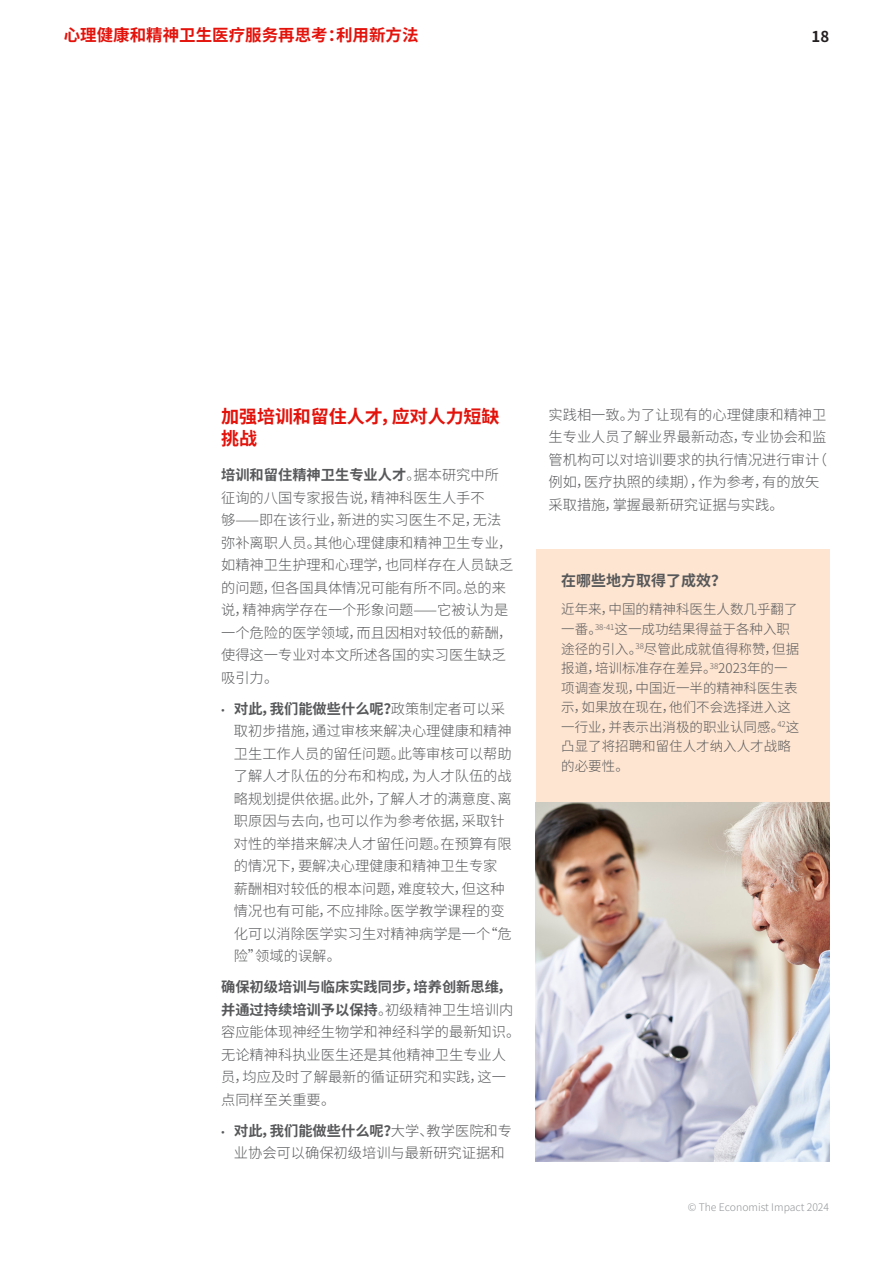
<style>
.page{position:relative;width:893px;height:1263px;background:#fff}
.page>*{position:absolute;margin:0;border:0;box-sizing:border-box;transform-origin:0 0}
._2__Page_subheader{font:700 18px/22.5px "Noto Sans CJ Ksc";color:#e3120b}
.t1{font:700 16.5px "Noto Sans CJ Ksc";color:#e3120b}
.t2{font:700 15px "Noto Sans CJ Ksc";color:#57585a}
.t3{font:700 15px "Noto Sans CJ Ksc";color:#231f20}
._5__Bullet{font:300 14.25px/22.5px "Noto Sans CJ Ksc";color:#57585a}
._4__Body_text{font:300 13.5px/19.5px "Noto Sans CJ Ksc";color:#57585a}
.t4{font:300 10.5px "Noto Sans CJ Ksc";color:#939598}
.s1{font-weight:700}
.s2{font-family:"Econ Sans Bol";font-weight:400}
</style>
<div class="page">
<div style="left:536px;top:549px;width:293px;height:256px;background:#fee5d1"></div>
<img style="left:536px;top:802px;width:293px;height:360px">
<p class="t1" style="left:64px;top:26px;width:356px">心理健康和精神卫生医疗服务再思考：利用新方法</p>
<p class="t3" style="left:811px;top:28px;width:19px">18</p>
<p class="_2__Page_subheader" style="left:221px;top:405px;width:280px">加强培训和留住人才，应对人力短缺挑战</p>
<p class="_5__Bullet" style="left:221px;top:464px;width:294px"><span class="s1">培训和留住精神卫生专业人才</span>。据本研究中所征询的八国专家报告说，精神科医生人手不够——即在该行业，新进的实习医生不足，无法弥补离职人员。其他心理健康和精神卫生专业，如精神卫生护理和心理学，也同样存在人员缺乏的问题，但各国具体情况可能有所不同。总的来说，精神病学存在一个形象问题——它被认为是一个危险的医学领域，而且因相对较低的薪酬，使得这一专业对本文所述各国的实习医生缺乏吸引力。</p>
<p class="_5__Bullet" style="left:234px;top:698px;width:279px;text-indent:-13px"><span class="s2">·</span> <span class="s1">对此，我们能做些什么呢？</span>政策制定者可以采取初步措施，通过审核来解决心理健康和精神卫生工作人员的留任问题。此等审核可以帮助了解人才队伍的分布和构成，为人才队伍的战略规划提供依据。此外，了解人才的满意度、离职原因与去向，也可以作为参考依据，采取针对性的举措来解决人才留任问题。在预算有限的情况下，要解决心理健康和精神卫生专家薪酬相对较低的根本问题，难度较大，但这种情况也有可能，不应排除。医学教学课程的变化可以消除医学实习生对精神病学是一个“危险”领域的误解。</p>
<p class="_5__Bullet" style="left:221px;top:976px;width:301px"><span class="s1">确保初级培训与临床实践同步，培养创新思维，并通过持续培训予以保持</span>。初级精神卫生培训内容应能体现神经生物学和神经科学的最新知识。无论精神科执业医生还是其他精神卫生专业人员，均应及时了解最新的循证研究和实践，这一点同样至关重要。</p>
<p class="_5__Bullet" style="left:221px;top:1120px;width:292px;text-align:center"><span class="s2">·</span> <span class="s1">对此，我们能做些什么呢？</span>大学、教学医院和专业协会可以确保初级培训与最新研究证据和</p>
<p class="_5__Bullet" style="left:549px;top:403px;width:280px">实践相一致。为了让现有的心理健康和精神卫生专业人员了解业界最新动态，专业协会和监管机构可以对培训要求的执行情况进行审计（例如，医疗执照的续期），作为参考，有的放矢采取措施，掌握最新研究证据与实践。</p>
<p class="t2" style="left:561px;top:572px;width:166px">在哪些地方取得了成效？</p>
<p class="_4__Body_text" style="left:561px;top:600px;width:239px">近年来，中国的精神科医生人数几乎翻了一番。<sup>38-41</sup>这一成功结果得益于各种入职途径的引入。<sup>38</sup>尽管此成就值得称赞，但据报道，培训标准存在差异。<sup>38</sup>2023年的一项调查发现，中国近一半的精神科医生表示，如果放在现在，他们不会选择进入这一行业，并表示出消极的职业认同感。<sup>42</sup>这凸显了将招聘和留住人才纳入人才战略的必要性。</p>
<p class="t4" style="left:688px;top:1202px;width:143px">© The Economist Impact 2024</p>
</div>
